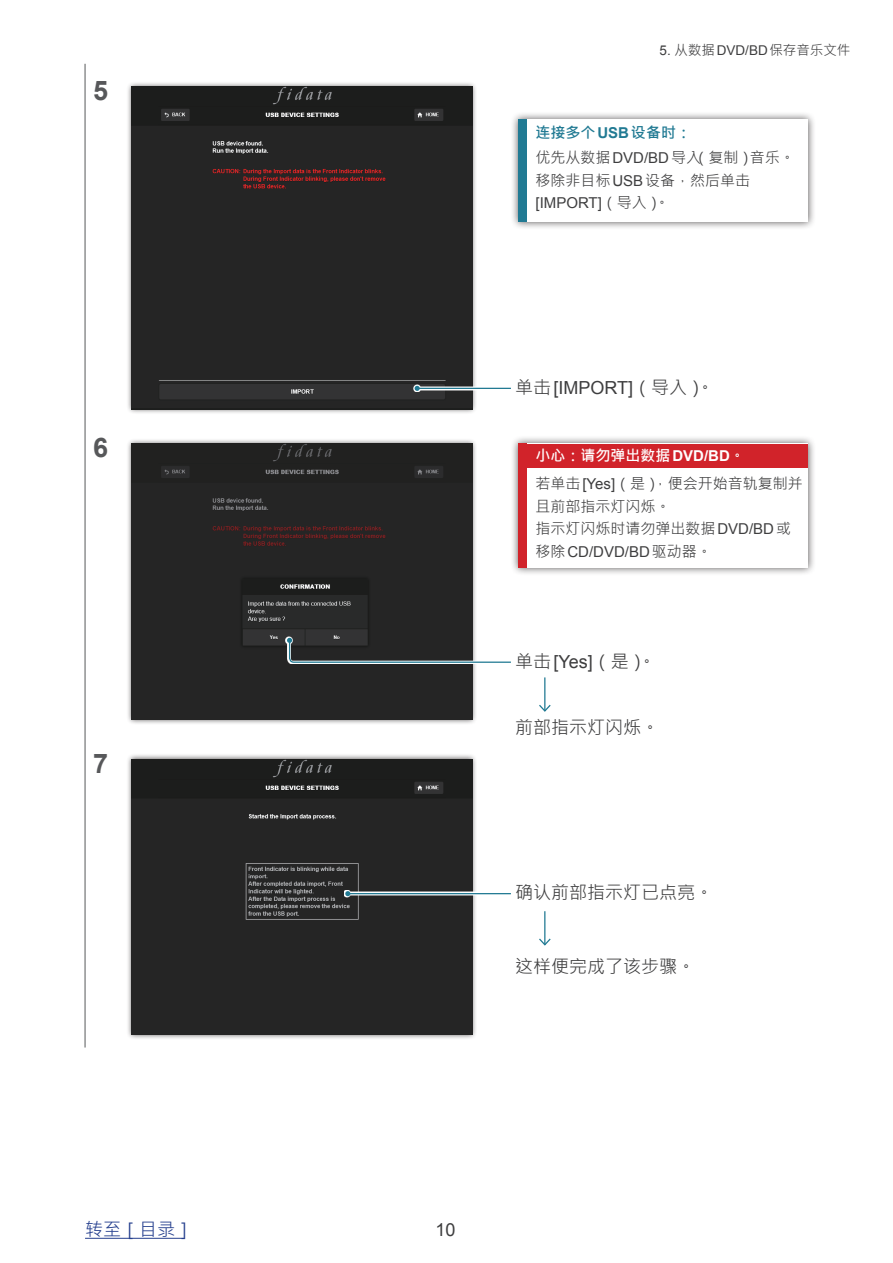
<style>
.page{position:relative;width:893px;height:1263px;background:#fff}
.page>*{position:absolute;margin:0;border:0;box-sizing:border-box;transform-origin:0 0}
.t1{font:700 27px "Arial";color:#57585a}
.t2{font:18px "Microsoft Jheng Hei";color:#3e3e3f}
.t3{font:18px "Arial";color:#3e3e3f}
.t4{font:18px "Microsoft Jheng Hei";color:#253f8e}
.t5{font:15px/22.5px "Microsoft Jheng Hei";color:#3e3e3f}
.t6{font:15px "Arial";color:#3e3e3f}
.t7{font:700 15px "Microsoft Jheng Hei";color:#fff}
.t8{font:13.5px "Microsoft Jheng Hei";color:#3e3e3f}
.s1{font-family:"Arial"}
.s2{font-weight:700;color:#217a93}
.s3{font-family:"Arial";font-weight:700;color:#217a93}
.s4{font-family:"Microsoft Jheng Hei"}
</style>
<div class="page">
<hr style="left:85px;top:1238px;width:99px;height:1px;background:#253f8e">
<hr style="left:85px;top:64px;width:1px;height:983px;background:#57585a">
<hr style="left:544px;top:677px;width:1px;height:34px;background:#217a93">
<svg style="left:539px;top:703px;width:12px;height:9px"></svg>
<div style="left:126px;top:81px;width:352px;height:334px;background:#231f20;opacity:.75"></div>
<img style="left:132px;top:87px;width:340px;height:322px">
<div style="left:126px;top:438px;width:352px;height:286px;background:#231f20;opacity:.75"></div>
<img style="left:132px;top:443px;width:340px;height:276px">
<svg style="left:413px;top:384px;width:98px;height:8px"></svg>
<hr style="left:417px;top:388px;width:94px;height:1px;background:#217a93">
<svg style="left:415px;top:386px;width:5px;height:5px"></svg>
<svg style="left:286px;top:636px;width:192px;height:28px"></svg>
<svg style="left:287px;top:638px;width:224px;height:25px"></svg>
<div style="left:510px;top:435px;width:306px;height:141px;background:#231f20;opacity:.75"></div>
<div style="left:519px;top:443px;width:289px;height:125px;background:#fff"></div>
<div style="left:527px;top:443px;width:281px;height:24px;background:#d1232a"></div>
<div style="left:519px;top:443px;width:8px;height:125px;background:#d1232a"></div>
<div style="left:126px;top:753px;width:352px;height:287px;background:#231f20;opacity:.75"></div>
<img style="left:132px;top:759px;width:340px;height:276px">
<svg style="left:344px;top:890px;width:167px;height:8px"></svg>
<hr style="left:348px;top:893px;width:163px;height:1px;background:#217a93">
<svg style="left:345px;top:891px;width:5px;height:5px"></svg>
<hr style="left:544px;top:911px;width:1px;height:34px;background:#217a93">
<svg style="left:539px;top:937px;width:12px;height:9px"></svg>
<div style="left:510px;top:111px;width:306px;height:119px;background:#231f20;opacity:.75"></div>
<div style="left:527px;top:119px;width:281px;height:103px;background:#fff"></div>
<div style="left:519px;top:119px;width:8px;height:103px;background:#217a93"></div>
<h1 class="t1" style="left:93px;top:73px;width:17px">5</h1>
<h1 class="t1" style="left:93px;top:429px;width:17px">6</h1>
<h1 class="t1" style="left:93px;top:745px;width:17px">7</h1>
<p class="t8" style="left:660px;top:41px;width:192px"><span class="s1">5.</span> 从数据<span class="s1">DVD/BD</span>保存音乐文件</p>
<p class="t5" style="left:536px;top:120px;width:261px;line-height:25.2px"><span class="s2">连接多个</span><span class="s3">USB</span><span class="s2">设备时：<br></span>优先从数据<span class="s1">DVD/BD</span>导入（复制）音乐。</p>
<p class="t5" style="left:536px;top:169px;width:216px">移除非目标<span class="s1">USB</span>设备，然后单击</p>
<p class="t6" style="left:536px;top:193px;width:135px">[IMPORT]<span class="s4">（导入）。</span></p>
<p class="t3" style="left:515px;top:376px;width:200px"><span class="s4">单击</span>[IMPORT]<span class="s4">（导入）。</span></p>
<p class="t7" style="left:536px;top:446px;width:211px">小心：请勿弹出数据<span class="s1">DVD/BD</span>。</p>
<p class="t5" style="left:536px;top:473px;width:269px">若单击<span class="s1">[Yes]</span>（是），便会开始音轨复制并且前部指示灯闪烁。<br>指示灯闪烁时请勿弹出数据<span class="s1">DVD/BD</span>或</p>
<p class="t6" style="left:536px;top:542px;width:178px"><span class="s4">移除</span>CD/DVD/BD<span class="s4">驱动器。</span></p>
<p class="t2" style="left:515px;top:650px;width:142px">单击<span class="s1">[Yes]</span>（是）。</p>
<p class="t2" style="left:515px;top:716px;width:145px">前部指示灯闪烁。</p>
<p class="t2" style="left:515px;top:881px;width:199px">确认前部指示灯已点亮。</p>
<p class="t2" style="left:515px;top:955px;width:181px">这样便完成了该步骤。</p>
<p class="t4" style="left:85px;top:1218px;width:109px">转至［目录］</p>
<p class="t3" style="left:436px;top:1218px;width:22px">10</p>
</div>
